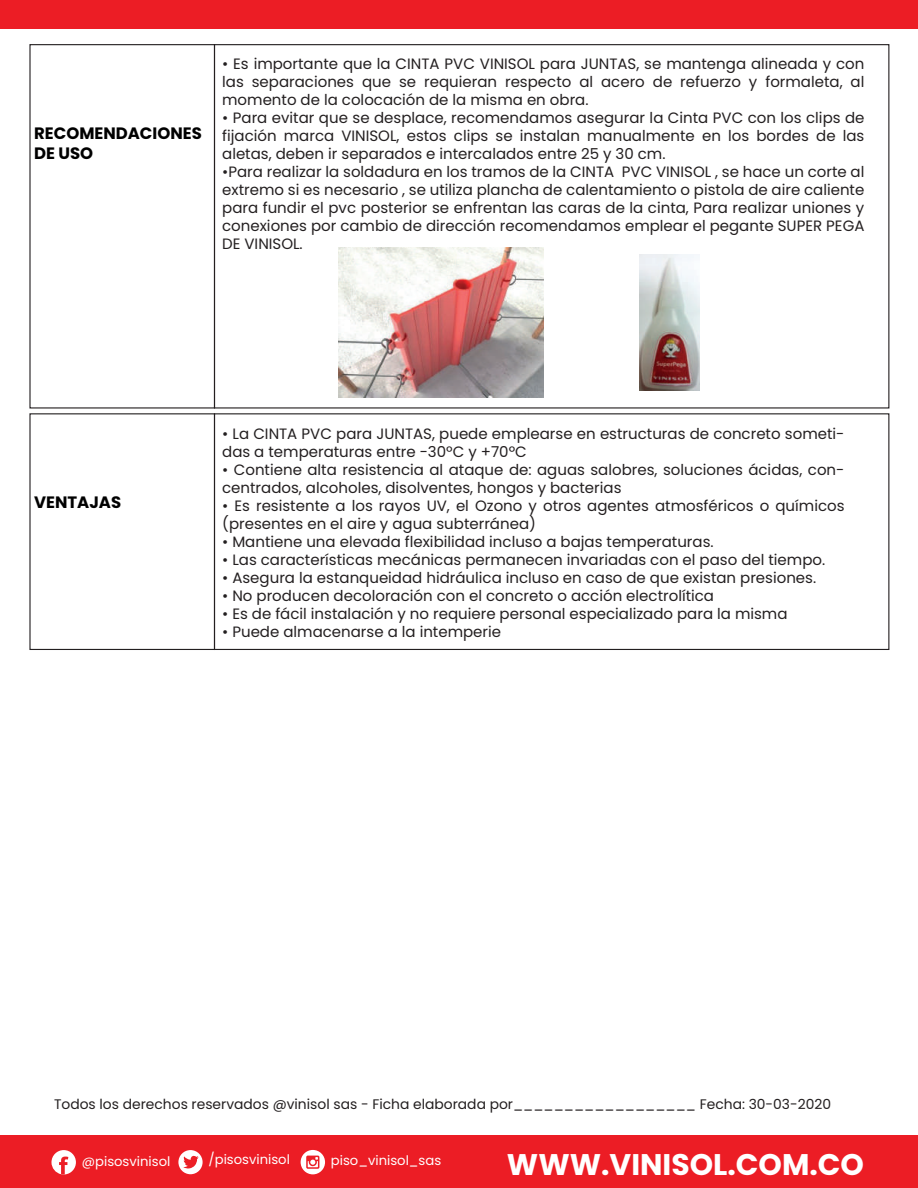
<style>
.page{position:relative;width:918px;height:1188px;background:#fff}
.page>*{position:absolute;margin:0;border:0;box-sizing:border-box;transform-origin:0 0}
.t1{font:700 29.85px "Poppins";color:#fff}
.t2{font:700 16.5px/19.8px "Poppins";color:#000}
.t3{font:15px/18px "Poppins";color:#231f20;text-align:justify}
.t4{font:13.8px "Poppins";color:#231f20}
.t5{font:13.2px "Poppins";color:#fff}
</style>
<div class="page">
<div style="left:0;top:0;width:918px;height:28px;background:#ec1d25"></div>
<div style="left:0;top:1136px;width:918px;height:52px;background:#ec1d25"></div>
<svg style="left:51px;top:1150px;width:25px;height:25px"></svg>
<div style="left:178px;top:1150px;width:25px;height:24px;background:#fff;border-radius:50%"></div>
<svg style="left:183px;top:1156px;width:16px;height:13px"></svg>
<div style="left:301px;top:1150px;width:24px;height:24px;background:#fff;border-radius:50%"></div>
<svg style="left:306px;top:1156px;width:13px;height:13px"></svg>
<div style="left:214px;top:413px;width:675px;height:237px;border:1px solid #231f20"></div>
<img style="left:339px;top:247px;width:204px;height:151px">
<img style="left:640px;top:255px;width:59px;height:135px">
<p class="t2" style="left:34px;top:123px;width:169px">RECOMENDACIONES<br>DE USO</p>
<p class="t3" style="left:222px;top:55px;width:644px">• Es importante que la CINTA PVC VINISOL para JUNTAS, se mantenga alineada y con las separaciones que se requieran respecto al acero de refuerzo y formaleta, al momento de la colocación de la misma en obra.</p>
<p class="t3" style="left:222px;top:109px;width:644px">• Para evitar que se desplace, recomendamos asegurar la Cinta PVC con los clips de fijación marca VINISOL, estos clips se instalan manualmente en los bordes de las aletas, deben ir separados e intercalados entre 25 y 30 cm.</p>
<p class="t3" style="left:222px;top:163px;width:644px">•Para realizar la soldadura en los tramos de la CINTA PVC VINISOL , se hace un corte al extremo si es necesario , se utiliza plancha de calentamiento o pistola de aire caliente para fundir el pvc posterior se enfrentan las caras de la cinta, Para realizar uniones y conexiones por cambio de dirección recomendamos emplear el pegante SUPER PEGA DE VINISOL.</p>
<p class="t2" style="left:34px;top:493px;width:89px">VENTAJAS</p>
<p class="t3" style="left:222px;top:425px;width:624px">• La CINTA PVC para JUNTAS, puede emplearse en estructuras de concreto someti&shy;das a temperaturas entre -30ºC y +70ºC</p>
<p class="t3" style="left:222px;top:461px;width:624px">• Contiene alta resistencia al ataque de: aguas salobres, soluciones ácidas, con&shy;centrados, alcoholes, disolventes, hongos y bacterias</p>
<p class="t3" style="left:222px;top:497px;width:624px">• Es resistente a los rayos UV, el Ozono y otros agentes atmosféricos o químicos (presentes en el aire y agua subterránea)</p>
<p class="t3" style="left:222px;top:533px;width:493px">• Mantiene una elevada flexibilidad incluso a bajas temperaturas.</p>
<p class="t3" style="left:222px;top:551px;width:605px">• Las características mecánicas permanecen invariadas con el paso del tiempo.</p>
<p class="t3" style="left:222px;top:569px;width:596px">• Asegura la estanqueidad hidráulica incluso en caso de que existan presiones.</p>
<p class="t3" style="left:222px;top:587px;width:493px">• No producen decoloración con el concreto o acción electrolítica</p>
<p class="t3" style="left:222px;top:605px;width:567px">• Es de fácil instalación y no requiere personal especializado para la misma</p>
<p class="t3" style="left:222px;top:623px;width:281px">• Puede almacenarse a la intemperie</p>
<p class="t4" style="left:54px;top:1096px;width:779px">Todos los derechos reservados @vinisol sas - Ficha elaborada por__________________ Fecha: 30-03-2020</p>
<p class="t5" style="left:82px;top:1154px;width:90px">@pisosvinisol</p>
<p class="t5" style="left:209px;top:1152px;width:83px">/pisosvinisol</p>
<p class="t5" style="left:331px;top:1152px;width:112px">piso_vinisol_sas</p>
<h1 class="t1" style="left:507px;top:1147px;width:359px">WWW.VINISOL.COM.CO</h1>
</div>
